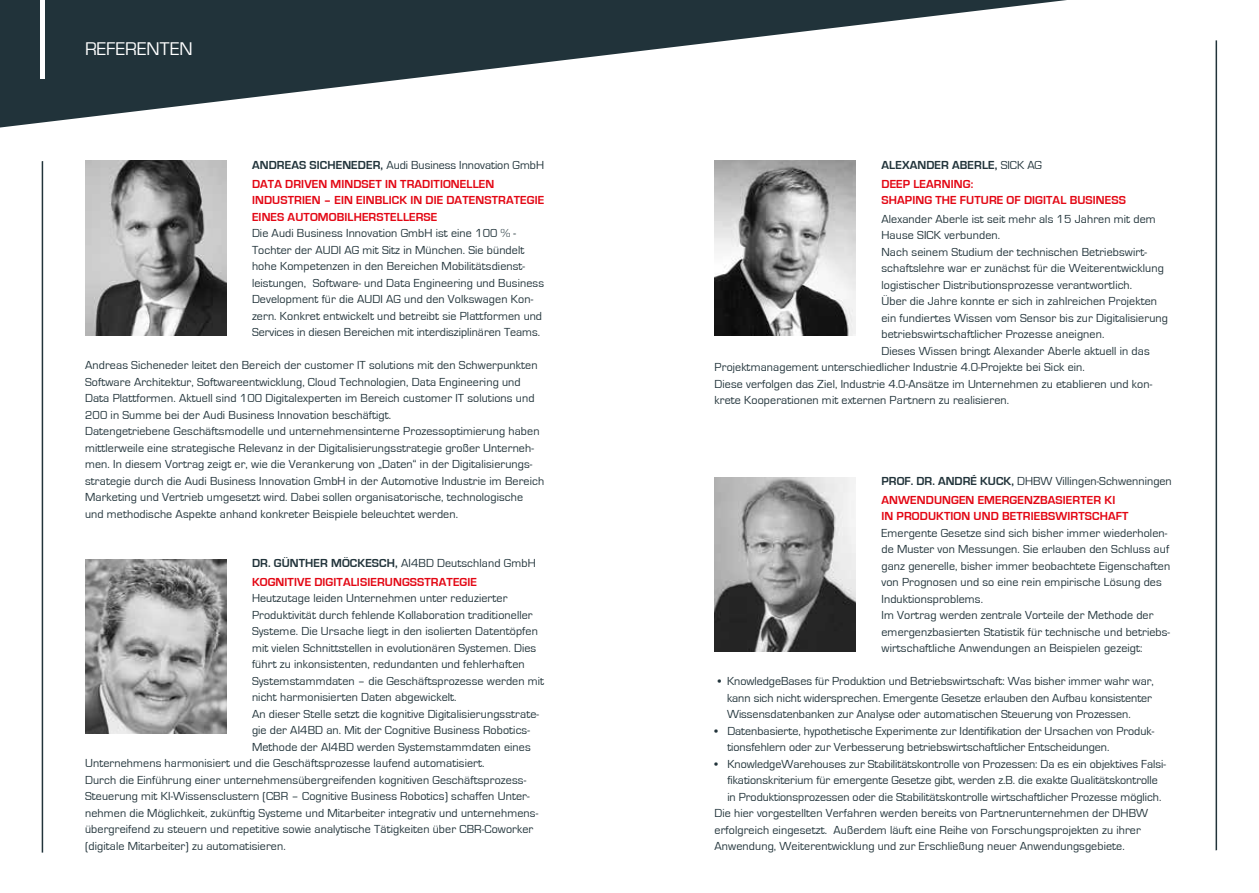
<style>
.page{position:relative;width:1259px;height:893px;background:#fff}
.page>*{position:absolute;margin:0;border:0;box-sizing:border-box;transform-origin:0 0}
.t1{font:18.9px "Eurostile";letter-spacing:.005em;color:#fff}
.t2{font:12px/16.5px "Eurostile";letter-spacing:.01em;color:#21333a}
.t3{font:700 12px/18.6px "Eurostile";letter-spacing:.01em;color:#e30613}
.t4{font:700 12px/18.6px "Eurostile";letter-spacing:.01em;color:#21333a}
.s1{color:#21333a}
.s2{font-weight:400;color:#21333a}
.s3{font-weight:400}
.s4{color:#e30613}
</style>
<div class="page">
<img style="left:714px;top:161px;width:142px;height:174px">
<img style="left:85px;top:161px;width:141px;height:174px">
<img style="left:714px;top:477px;width:142px;height:175px">
<img style="left:85px;top:559px;width:141px;height:174px">
<hr style="left:1215px;top:40px;width:2px;height:810px;background:#21333a">
<hr style="left:42px;top:161px;width:1px;height:692px;background:#21333a">
<svg style="left:0;top:0;width:1067px;height:128px"></svg>
<div style="left:40px;top:0;width:5px;height:79px;background:#fff"></div>
<h1 class="t1" style="left:85px;top:38px;width:109px">REFERENTEN</h1>
<p class="t3" style="left:252px;top:156px;width:293px"><span class="s1">ANDREAS SICHENEDER,</span> <span class="s2">Audi Business Innovation GmbH<br></span>DATA DRIVEN MINDSET IN TRADITIONELLEN</p>
<p class="t3" style="left:252px;top:192px;width:294px;line-height:16.5px">INDUSTRIEN – EIN EINBLICK IN DIE DATENSTRATEGIE<br>EINES AUTOMOBILHERSTELLERSE</p>
<p class="t2" style="left:252px;top:225px;width:293px">Die Audi Business Innovation GmbH ist eine 100 % - Tochter der AUDI AG mit Sitz in München. Sie bündelt hohe Kompetenzen in den Bereichen Mobilitätsdienst&shy;leistungen, Software- und Data Engineering und Business Development für die AUDI AG und den Volkswagen Kon&shy;zern. Konkret entwickelt und betreibt sie Plattformen und Services in diesen Bereichen mit interdisziplinären Teams.</p>
<p class="t2" style="left:85px;top:357px;width:461px">Andreas Sicheneder leitet den Bereich der customer IT solutions mit den Schwerpunkten Software Architektur, Softwareentwicklung, Cloud Technologien, Data Engineering und Data Plattformen. Aktuell sind 100 Digitalexperten im Bereich customer IT solutions und 200 in Summe bei der Audi Business Innovation beschäftigt.<br>Datengetriebene Geschäftsmodelle und unternehmensinterne Prozessoptimierung haben mittlerweile eine strategische Relevanz in der Digitalisierungsstrategie großer Unterneh&shy;men. In diesem Vortrag zeigt er, wie die Verankerung von „Daten“ in der Digitalisierungs&shy;strategie durch die Audi Business Innovation GmbH in der Automotive Industrie im Bereich Marketing und Vertrieb umgesetzt wird. Dabei sollen organisatorische, technologische und methodische Aspekte anhand konkreter Beispiele beleuchtet werden.</p>
<p class="t3" style="left:252px;top:554px;width:285px"><span class="s1">DR. GÜNTHER MÖCKESCH,</span> <span class="s2">AI4BD Deutschland GmbH<br></span>KOGNITIVE DIGITALISIERUNGSSTRATEGIE</p>
<p class="t2" style="left:252px;top:590px;width:257px">Heutzutage leiden Unternehmen unter reduzierter</p>
<p class="t2" style="left:252px;top:607px;width:282px">Produktivität durch fehlende Kollaboration traditioneller</p>
<p class="t2" style="left:252px;top:623px;width:287px">Systeme. Die Ursache liegt in den isolierten Datentöpfen</p>
<p class="t2" style="left:252px;top:640px;width:286px">mit vielen Schnittstellen in evolutionären Systemen. Dies</p>
<p class="t2" style="left:252px;top:656px;width:274px">führt zu inkonsistenten, redundanten und fehlerhaften</p>
<p class="t2" style="left:252px;top:673px;width:294px">Systemstammdaten – die Geschäftsprozesse werden mit</p>
<p class="t2" style="left:252px;top:689px;width:206px">nicht harmonisierten Daten abgewickelt.</p>
<p class="t2" style="left:252px;top:706px;width:289px">An dieser Stelle setzt die kognitive Digitalisierungsstrate-</p>
<p class="t2" style="left:252px;top:722px;width:279px">gie der AI4BD an. Mit der Cognitive Business Robotics-</p>
<p class="t2" style="left:252px;top:739px;width:280px">Methode der AI4BD werden Systemstammdaten eines</p>
<p class="t2" style="left:85px;top:755px;width:401px">Unternehmens harmonisiert und die Geschäftsprozesse laufend automatisiert.</p>
<p class="t2" style="left:85px;top:772px;width:442px">Durch die Einführung einer unternehmensübergreifenden kognitiven Geschäftsprozess-</p>
<p class="t2" style="left:85px;top:788px;width:446px">Steuerung mit KI-Wissensclustern (CBR – Cognitive Business Robotics) schaffen Unter-</p>
<p class="t2" style="left:85px;top:805px;width:454px">nehmen die Möglichkeit, zukünftig Systeme und Mitarbeiter integrativ und unternehmens-</p>
<p class="t2" style="left:85px;top:821px;width:450px">übergreifend zu steuern und repetitive sowie analytische Tätigkeiten über CBR-Coworker</p>
<p class="t2" style="left:85px;top:838px;width:202px">(digitale Mitarbeiter) zu automatisieren.</p>
<p class="t4" style="left:881px;top:156px;width:162px">ALEXANDER ABERLE, <span class="s3">SICK AG<br></span><span class="s4">DEEP LEARNING:</span></p>
<p class="t3" style="left:881px;top:191px;width:246px">SHAPING THE FUTURE OF DIGITAL BUSINESS</p>
<p class="t2" style="left:881px;top:211px;width:276px">Alexander Aberle ist seit mehr als 15 Jahren mit dem</p>
<p class="t2" style="left:881px;top:227px;width:120px">Hause SICK verbunden.</p>
<p class="t2" style="left:881px;top:244px;width:267px">Nach seinem Studium der technischen Betriebswirt-</p>
<p class="t2" style="left:881px;top:260px;width:284px">schaftslehre war er zunächst für die Weiterentwicklung</p>
<p class="t2" style="left:881px;top:277px;width:252px">logistischer Distributionsprozesse verantwortlich.</p>
<p class="t2" style="left:881px;top:293px;width:277px">Über die Jahre konnte er sich in zahlreichen Projekten</p>
<p class="t2" style="left:881px;top:310px;width:288px">ein fundiertes Wissen vom Sensor bis zur Digitalisierung</p>
<p class="t2" style="left:881px;top:326px;width:224px">betriebswirtschaftlicher Prozesse aneignen.</p>
<p class="t2" style="left:881px;top:343px;width:270px">Dieses Wissen bringt Alexander Aberle aktuell in das</p>
<p class="t2" style="left:714px;top:359px;width:372px">Projektmanagement unterschiedlicher Industrie 4.0-Projekte bei Sick ein.</p>
<p class="t2" style="left:714px;top:376px;width:439px">Diese verfolgen das Ziel, Industrie 4.0-Ansätze im Unternehmen zu etablieren und kon-</p>
<p class="t2" style="left:714px;top:392px;width:296px">krete Kooperationen mit externen Partnern zu realisieren.</p>
<p class="t3" style="left:881px;top:472px;width:292px"><span class="s1">PROF. DR. ANDRÉ KUCK,</span> <span class="s2">DHBW Villingen-Schwenningen<br></span>ANWENDUNGEN EMERGENZBASIERTER KI</p>
<p class="t3" style="left:881px;top:507px;width:248px">IN PRODUKTION UND BETRIEBSWIRTSCHAFT</p>
<p class="t2" style="left:881px;top:525px;width:290px">Emergente Gesetze sind sich bisher immer wiederholen&shy;de Muster von Messungen. Sie erlauben den Schluss auf ganz generelle, bisher immer beobachtete Eigenschaften von Prognosen und so eine rein empirische Lösung des Induktionsproblems.<br>Im Vortrag werden zentrale Vorteile der Methode der emergenzbasierten Statistik für technische und betriebs&shy;wirtschaftliche Anwendungen an Beispielen gezeigt:</p>
<p class="t2" style="left:727px;top:673px;width:428px;text-indent:-9px">• KnowledgeBases für Produktion und Betriebswirtschaft: Was bisher immer wahr war, kann sich nicht widersprechen. Emergente Gesetze erlauben den Aufbau konsistenter<br>Wissensdatenbanken zur Analyse oder automatischen Steuerung von Prozessen.</p>
<p class="t2" style="left:727px;top:723px;width:428px;text-indent:-13px">• Datenbasierte, hypothetische Experimente zur Identifikation der Ursachen von Produk&shy;tionsfehlern oder zur Verbesserung betriebswirtschaftlicher Entscheidungen.</p>
<p class="t2" style="left:714px;top:756px;width:453px">• KnowledgeWarehouses zur Stabilitätskontrolle von Prozessen: Da es ein objektives Falsi-</p>
<p class="t2" style="left:727px;top:772px;width:432px">fikationskriterium für emergente Gesetze gibt, werden z.B. die exakte Qualitätskontrolle</p>
<p class="t2" style="left:727px;top:789px;width:435px">in Produktionsprozessen oder die Stabilitätskontrolle wirtschaftlicher Prozesse möglich.</p>
<p class="t2" style="left:714px;top:805px;width:435px">Die hier vorgestellten Verfahren werden bereits von Partnerunternehmen der DHBW</p>
<p class="t2" style="left:714px;top:822px;width:428px">erfolgreich eingesetzt. Außerdem läuft eine Reihe von Forschungsprojekten zu ihrer</p>
<p class="t2" style="left:714px;top:838px;width:412px">Anwendung, Weiterentwicklung und zur Erschließung neuer Anwendungsgebiete.</p>
</div>
